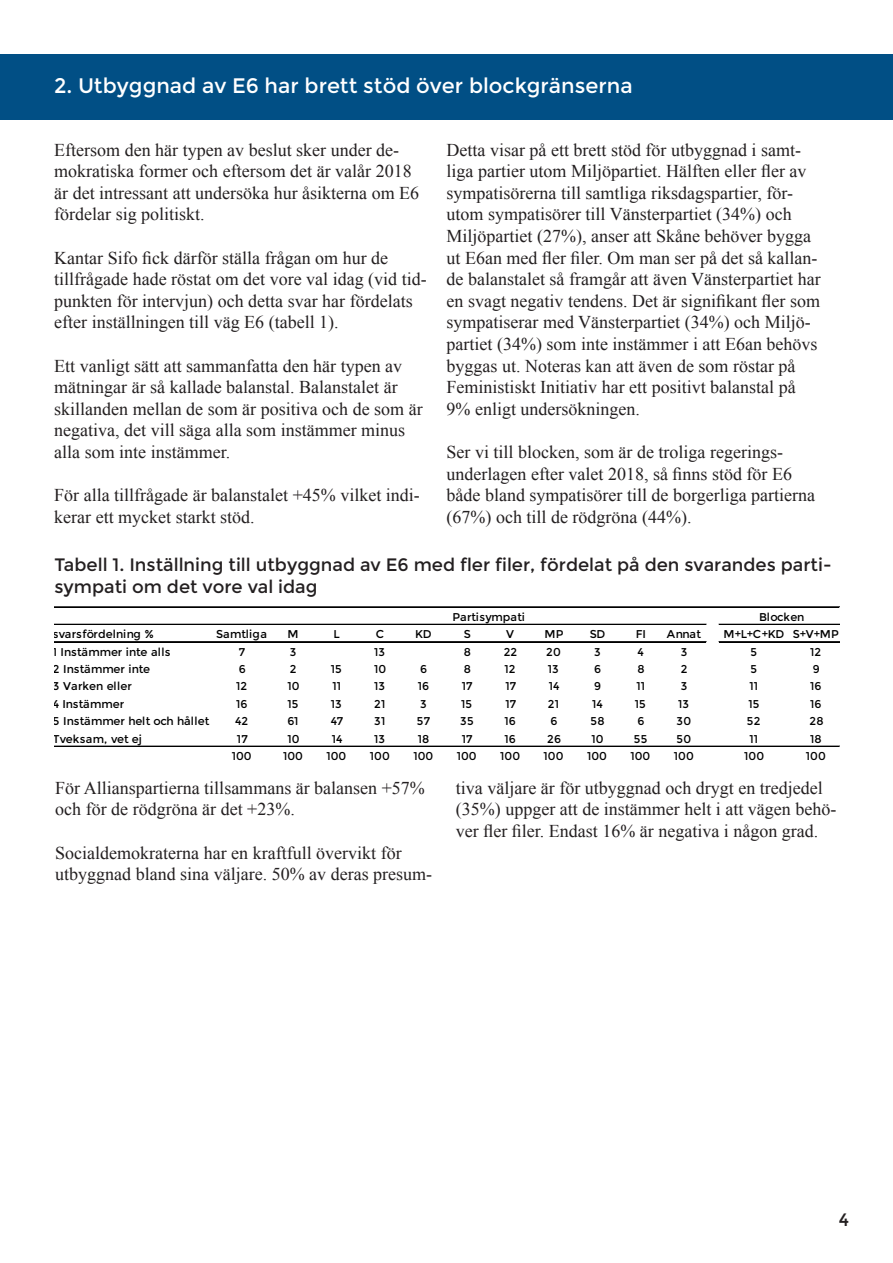
<style>
.page{position:relative;width:893px;height:1263px;background:#fff}
.page>*{position:absolute;margin:0;border:0;box-sizing:border-box;transform-origin:0 0}
.t1{font:21px "Montserrat";color:#fff}
.t2{font:18px/21.6px "Times New Roman";color:#231f20}
.t3{font:18px/21.6px "Montserrat";color:#231f20}
.t4{font:11.25px "Montserrat";letter-spacing:.005em;color:#000}
.t5{font:11.25px "Montserrat";letter-spacing:-.015em;color:#000}
.t6{font:11.25px "Montserrat";letter-spacing:.03em;color:#000}
</style>
<div class="page">
<hr style="left:54px;top:607px;width:785px;height:1px;background:#000">
<hr style="left:54px;top:624px;width:652px;height:1px;background:#000">
<hr style="left:719px;top:624px;width:120px;height:1px;background:#000">
<hr style="left:54px;top:641px;width:652px;height:1px;background:#000">
<hr style="left:54px;top:642px;width:652px;height:1px;background:#000">
<hr style="left:719px;top:641px;width:120px;height:1px;background:#000">
<hr style="left:719px;top:642px;width:120px;height:1px;background:#000">
<hr style="left:54px;top:746px;width:785px;height:1px;background:#000">
<div style="left:0;top:55px;width:893px;height:65px;background:#014f85"></div>
<p class="t1" style="left:54px;top:73px;width:580px">2. Utbyggnad av E6 har brett stöd över blockgränserna</p>
<p class="t2" style="left:54px;top:138px;width:366px">Eftersom den här typen av beslut sker under de&shy;mokratiska former och eftersom det är valår 2018 är det intressant att undersöka hur åsikterna om E6 fördelar sig politiskt.</p>
<p class="t2" style="left:54px;top:246px;width:374px">Kantar Sifo fick därför ställa frågan om hur de tillfrågade hade röstat om det vore val idag (vid tid&shy;punkten för intervjun) och detta svar har fördelats efter inställningen till väg E6 (tabell 1).</p>
<p class="t2" style="left:54px;top:354px;width:370px">Ett vanligt sätt att sammanfatta den här typen av mätningar är så kallade balanstal. Balanstalet är skillanden mellan de som är positiva och de som är negativa, det vill säga alla som instämmer minus alla som inte instämmer.</p>
<p class="t2" style="left:54px;top:484px;width:367px">För alla tillfrågade är balanstalet +45% vilket indi&shy;kerar ett mycket starkt stöd.</p>
<p class="t2" style="left:447px;top:138px;width:376px">Detta visar på ett brett stöd för utbyggnad i samt&shy;liga partier utom Miljöpartiet. Hälften eller fler av sympatisörerna till samtliga riksdagspartier, för&shy;utom sympatisörer till Vänsterpartiet (34%) och Miljöpartiet (27%), anser att Skåne behöver bygga ut E6an med fler filer. Om man ser på det så kallan&shy;de balanstalet så framgår att även Vänsterpartiet har en svagt negativ tendens. Det är signifikant fler som sympatiserar med Vänsterpartiet (34%) och Miljö&shy;partiet (34%) som inte instämmer i att E6an behövs byggas ut. Noteras kan att även de som röstar på Feministiskt Initiativ har ett positivt balanstal på 9% enligt undersökningen.</p>
<p class="t2" style="left:447px;top:441px;width:370px">Ser vi till blocken, som är de troliga regerings&shy;underlagen efter valet 2018, så finns stöd för E6 både bland sympatisörer till de borgerliga partierna (67%) och till de rödgröna (44%).</p>
<p class="t3" style="left:54px;top:554px;width:779px">Tabell 1. Inställning till utbyggnad av E6 med fler filer, fördelat på den svarandes parti&shy;sympati om det vore val idag</p>
<p class="t4" style="left:452px;top:610px;width:74px">Partisympati</p>
<p class="t4" style="left:759px;top:610px;width:47px">Blocken</p>
<p class="t4" style="left:53px;top:628px;width:102px">svarsfördelning %</p>
<p class="t6" style="left:216px;top:628px;width:52px">Samtliga</p>
<p class="t4" style="left:287px;top:628px;width:13px">M</p>
<p class="t4" style="left:333px;top:628px;width:8px">L</p>
<p class="t4" style="left:376px;top:628px;width:10px">C</p>
<p class="t4" style="left:415px;top:628px;width:18px">KD</p>
<p class="t4" style="left:464px;top:628px;width:9px">S</p>
<p class="t4" style="left:506px;top:628px;width:9px">V</p>
<p class="t4" style="left:544px;top:628px;width:21px">MP</p>
<p class="t4" style="left:590px;top:628px;width:17px">SD</p>
<p class="t4" style="left:636px;top:628px;width:12px">FI</p>
<p class="t4" style="left:667px;top:628px;width:36px">Annat</p>
<p class="t4" style="left:723px;top:628px;width:117px">M+L+C+KD S+V+MP</p>
<p class="t4" style="left:53px;top:645px;width:119px">1 Instämmer inte alls</p>
<p class="t4" style="left:239px;top:645px;width:8px">7</p>
<p class="t4" style="left:290px;top:645px;width:8px">3</p>
<p class="t4" style="left:374px;top:645px;width:12px">13</p>
<p class="t4" style="left:464px;top:645px;width:9px">8</p>
<p class="t4" style="left:504px;top:645px;width:15px">22</p>
<p class="t4" style="left:546px;top:645px;width:16px">20</p>
<p class="t4" style="left:594px;top:645px;width:8px">3</p>
<p class="t4" style="left:637px;top:645px;width:8px">4</p>
<p class="t4" style="left:681px;top:645px;width:8px">3</p>
<p class="t4" style="left:750px;top:645px;width:8px">5</p>
<p class="t4" style="left:810px;top:645px;width:12px">12</p>
<p class="t5" style="left:53px;top:662px;width:99px">2 Instämmer inte</p>
<p class="t4" style="left:239px;top:662px;width:9px">6</p>
<p class="t4" style="left:290px;top:662px;width:8px">2</p>
<p class="t4" style="left:331px;top:662px;width:12px">15</p>
<p class="t4" style="left:374px;top:662px;width:14px">10</p>
<p class="t4" style="left:420px;top:662px;width:9px">6</p>
<p class="t4" style="left:464px;top:662px;width:9px">8</p>
<p class="t4" style="left:504px;top:662px;width:12px">12</p>
<p class="t4" style="left:548px;top:662px;width:12px">13</p>
<p class="t4" style="left:594px;top:662px;width:9px">6</p>
<p class="t4" style="left:637px;top:662px;width:9px">8</p>
<p class="t4" style="left:681px;top:662px;width:8px">2</p>
<p class="t4" style="left:750px;top:662px;width:8px">5</p>
<p class="t4" style="left:813px;top:662px;width:8px">9</p>
<p class="t4" style="left:53px;top:680px;width:81px">3 Varken eller</p>
<p class="t4" style="left:236px;top:680px;width:12px">12</p>
<p class="t4" style="left:287px;top:680px;width:14px">10</p>
<p class="t4" style="left:333px;top:680px;width:10px">11</p>
<p class="t4" style="left:374px;top:680px;width:12px">13</p>
<p class="t4" style="left:418px;top:680px;width:13px">16</p>
<p class="t4" style="left:462px;top:680px;width:12px">17</p>
<p class="t4" style="left:505px;top:680px;width:12px">17</p>
<p class="t4" style="left:549px;top:680px;width:12px">14</p>
<p class="t4" style="left:594px;top:680px;width:8px">9</p>
<p class="t4" style="left:637px;top:680px;width:10px">11</p>
<p class="t4" style="left:681px;top:680px;width:8px">3</p>
<p class="t4" style="left:749px;top:680px;width:10px">11</p>
<p class="t4" style="left:810px;top:680px;width:13px">16</p>
<p class="t4" style="left:53px;top:697px;width:73px">4 Instämmer</p>
<p class="t4" style="left:236px;top:697px;width:13px">16</p>
<p class="t4" style="left:287px;top:697px;width:12px">15</p>
<p class="t4" style="left:331px;top:697px;width:12px">13</p>
<p class="t4" style="left:374px;top:697px;width:13px">21</p>
<p class="t4" style="left:420px;top:697px;width:8px">3</p>
<p class="t4" style="left:461px;top:697px;width:12px">15</p>
<p class="t4" style="left:505px;top:697px;width:12px">17</p>
<p class="t4" style="left:548px;top:697px;width:13px">21</p>
<p class="t4" style="left:592px;top:697px;width:12px">14</p>
<p class="t4" style="left:635px;top:697px;width:12px">15</p>
<p class="t4" style="left:678px;top:697px;width:12px">13</p>
<p class="t4" style="left:749px;top:697px;width:12px">15</p>
<p class="t4" style="left:810px;top:697px;width:13px">16</p>
<p class="t4" style="left:53px;top:715px;width:158px">5 Instämmer helt och hållet</p>
<p class="t4" style="left:235px;top:715px;width:14px">42</p>
<p class="t4" style="left:287px;top:715px;width:13px">61</p>
<p class="t4" style="left:331px;top:715px;width:14px">47</p>
<p class="t4" style="left:374px;top:715px;width:13px">31</p>
<p class="t4" style="left:417px;top:715px;width:15px">57</p>
<p class="t4" style="left:460px;top:715px;width:15px">35</p>
<p class="t4" style="left:504px;top:715px;width:13px">16</p>
<p class="t4" style="left:551px;top:715px;width:9px">6</p>
<p class="t4" style="left:590px;top:715px;width:16px">58</p>
<p class="t4" style="left:637px;top:715px;width:9px">6</p>
<p class="t4" style="left:676px;top:715px;width:16px">30</p>
<p class="t4" style="left:747px;top:715px;width:15px">52</p>
<p class="t4" style="left:809px;top:715px;width:16px">28</p>
<p class="t4" style="left:53px;top:732px;width:91px">Tveksam, vet ej</p>
<p class="t4" style="left:237px;top:732px;width:12px">17</p>
<p class="t4" style="left:287px;top:732px;width:14px">10</p>
<p class="t4" style="left:332px;top:732px;width:12px">14</p>
<p class="t4" style="left:374px;top:732px;width:12px">13</p>
<p class="t4" style="left:418px;top:732px;width:13px">18</p>
<p class="t4" style="left:462px;top:732px;width:12px">17</p>
<p class="t4" style="left:504px;top:732px;width:13px">16</p>
<p class="t4" style="left:547px;top:732px;width:15px">26</p>
<p class="t4" style="left:591px;top:732px;width:14px">10</p>
<p class="t4" style="left:634px;top:732px;width:15px">55</p>
<p class="t4" style="left:676px;top:732px;width:16px">50</p>
<p class="t4" style="left:749px;top:732px;width:10px">11</p>
<p class="t4" style="left:810px;top:732px;width:13px">18</p>
<p class="t4" style="left:232px;top:749px;width:21px">100</p>
<p class="t4" style="left:283px;top:749px;width:21px">100</p>
<p class="t4" style="left:326px;top:749px;width:21px">100</p>
<p class="t4" style="left:370px;top:749px;width:21px">100</p>
<p class="t4" style="left:413px;top:749px;width:21px">100</p>
<p class="t4" style="left:457px;top:749px;width:21px">100</p>
<p class="t4" style="left:500px;top:749px;width:21px">100</p>
<p class="t4" style="left:544px;top:749px;width:21px">100</p>
<p class="t4" style="left:587px;top:749px;width:21px">100</p>
<p class="t4" style="left:630px;top:749px;width:21px">100</p>
<p class="t4" style="left:674px;top:749px;width:21px">100</p>
<p class="t4" style="left:744px;top:749px;width:21px">100</p>
<p class="t4" style="left:806px;top:749px;width:21px">100</p>
<p class="t2" style="left:55px;top:777px;width:371px">För Allianspartierna tillsammans är balansen +57% och för de rödgröna är det +23%.</p>
<p class="t2" style="left:55px;top:841px;width:378px">Socialdemokraterna har en kraftfull övervikt för utbyggnad bland sina väljare. 50% av deras presum-</p>
<p class="t2" style="left:456px;top:777px;width:382px">tiva väljare är för utbyggnad och drygt en tredjedel (35%) uppger att de instämmer helt i att vägen behö&shy;ver fler filer. Endast 16% är negativa i någon grad.</p>
<p class="t3" style="left:839px;top:1209px;width:12px">4</p>
</div>
